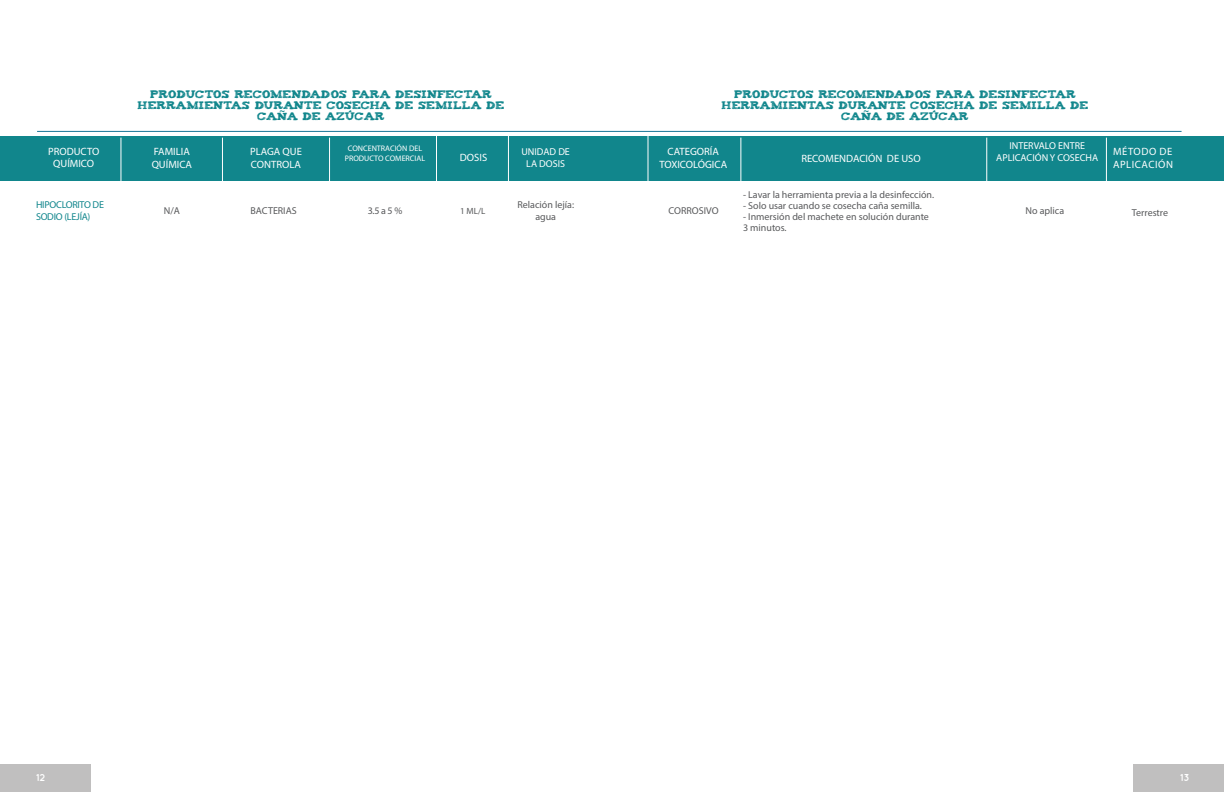
<style>
.page{position:relative;width:1224px;height:792px;background:#fff}
.page>*{position:absolute;margin:0;border:0;box-sizing:border-box;transform-origin:0 0}
.t1{font:10.6px/12.7px "Myriad Pro";color:#fff;text-align:center}
.t2{font:10.6px/12.7px "Myriad Pro";letter-spacing:.05em;color:#fff}
.t3{font:10px/12px "Myriad Pro";color:#58595b;text-align:center}
.t4{font:10px/12px "Myriad Pro";color:#fff;text-align:center}
.t5{font:10px/12px "Myriad Pro";letter-spacing:-.025em;color:#11868c}
.t6{font:700 10px "Quicksand";color:#fff}
.t7{font:9px/10.8px "Tiza";letter-spacing:.02em;color:#11868c;text-align:center}
.t8{font:9px "Myriad Pro";color:#58595b}
.t9{font:8px/9.6px "Myriad Pro";color:#fff;text-align:center}
</style>
<div class="page">
<div style="left:0;top:765px;width:90px;height:27px;background:#c0bfbf"></div>
<div style="left:1134px;top:765px;width:90px;height:27px;background:#c0bfbf"></div>
<hr style="left:37px;top:131px;width:1145px;height:1px;background:#187496">
<div style="left:0;top:137px;width:1224px;height:44px;background:#11868c"></div>
<hr style="left:986px;top:138px;width:1px;height:50px;background:#fff">
<hr style="left:1106px;top:138px;width:1px;height:50px;background:#fff">
<hr style="left:740px;top:138px;width:1px;height:50px;background:#fff">
<hr style="left:648px;top:136px;width:1px;height:52px;background:#fff">
<hr style="left:329px;top:138px;width:1px;height:50px;background:#fff">
<hr style="left:222px;top:138px;width:1px;height:50px;background:#fff">
<hr style="left:120px;top:138px;width:1px;height:50px;background:#fff">
<hr style="left:508px;top:136px;width:1px;height:52px;background:#fff">
<hr style="left:436px;top:136px;width:1px;height:52px;background:#fff">
<p class="t7" style="left:138px;top:88px;width:368px">PRODUCTOS RECOMENDADOS PARA DESINFECTAR<br>HERRAMIENTAS DURANTE COSECHA DE SEMILLA DE<br>CAÑA DE AZÚCAR</p>
<p class="t7" style="left:722px;top:88px;width:368px">PRODUCTOS RECOMENDADOS PARA DESINFECTAR<br>HERRAMIENTAS DURANTE COSECHA DE SEMILLA DE<br>CAÑA DE AZÚCAR</p>
<p class="t1" style="left:48px;top:145px;width:53px">PRODUCTO<br>QUÍMICO</p>
<p class="t1" style="left:152px;top:145px;width:42px;text-align:left">FAMILIA<br>QUÍMICA</p>
<p class="t1" style="left:250px;top:145px;width:53px;text-align:left">PLAGA QUE<br>CONTROLA</p>
<p class="t9" style="left:345px;top:143px;width:82px">CONCENTRACIÓN DEL<br>PRODUCTO COMERCIAL</p>
<p class="t1" style="left:460px;top:151px;width:29px">DOSIS</p>
<p class="t3" style="left:164px;top:204px;width:18px">N/A</p>
<p class="t8" style="left:460px;top:205px;width:27px">1 ML/L</p>
<p class="t5" style="left:36px;top:198px;width:69px">HIPOCLORITO DE<br>SODIO (LEJÍA)</p>
<p class="t3" style="left:251px;top:204px;width:48px">BACTERIAS</p>
<p class="t3" style="left:368px;top:204px;width:36px">3.5 a 5 %</p>
<p class="t4" style="left:1009px;top:140px;width:77px">INTERVALO ENTRE</p>
<p class="t1" style="left:659px;top:145px;width:69px">CATEGORÍA<br>TOXICOLÓGICA</p>
<p class="t4" style="left:521px;top:146px;width:50px">UNIDAD DE<br>LA DOSIS</p>
<p class="t2" style="left:1113px;top:145px;width:61px">MÉTODO DE<br>APLICACIÓN</p>
<p class="t3" style="left:1026px;top:204px;width:40px">No aplica</p>
<p class="t1" style="left:801px;top:152px;width:121px">RECOMENDACIÓN DE USO</p>
<p class="t4" style="left:996px;top:152px;width:103px">APLICACIÓN Y COSECHA</p>
<p class="t3" style="left:743px;top:189px;width:193px">- Lavar la herramienta previa a la desinfección.</p>
<p class="t3" style="left:743px;top:200px;width:180px">- Solo usar cuando se cosecha caña semilla.</p>
<p class="t3" style="left:743px;top:211px;width:187px;line-height:11px;text-align:left">- Inmersión del machete en solución durante<br>3 minutos.</p>
<p class="t3" style="left:517px;top:198px;width:58px">Relación lejía: agua</p>
<p class="t3" style="left:669px;top:204px;width:51px">CORROSIVO</p>
<p class="t3" style="left:1132px;top:207px;width:38px">Terrestre</p>
<p class="t6" style="left:36px;top:771px;width:11px">12</p>
<p class="t6" style="left:1180px;top:771px;width:11px">13</p>
</div>
